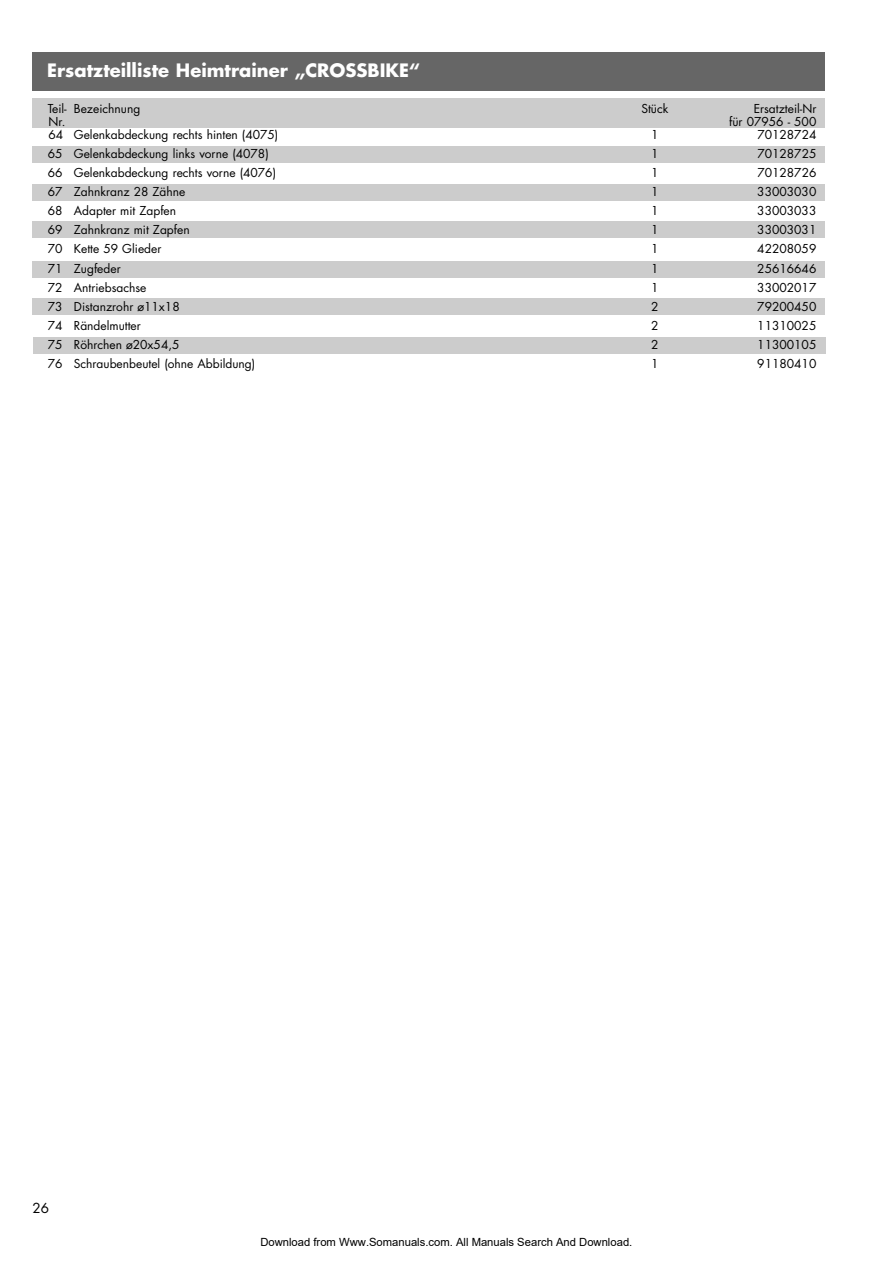
<style>
.page{position:relative;width:893px;height:1263px;background:#fff}
.page>*{position:absolute;margin:0;border:0;box-sizing:border-box;transform-origin:0 0}
.t1{font:700 18px "Futura";color:#fff}
.t2{font:13.5px "Futura";color:#000}
.t3{font:12px "Futura";color:#000}
.t4{font:11.25px "Arial";color:#000}
</style>
<div class="page">
<div style="left:33px;top:337px;width:792px;height:17px;background:#ccc"></div>
<div style="left:32px;top:98px;width:792px;height:29px;background:#ccc"></div>
<div style="left:32px;top:146px;width:792px;height:17px;background:#ccc"></div>
<div style="left:32px;top:184px;width:792px;height:17px;background:#ccc"></div>
<div style="left:32px;top:221px;width:792px;height:17px;background:#ccc"></div>
<div style="left:32px;top:261px;width:792px;height:17px;background:#ccc"></div>
<div style="left:32px;top:298px;width:792px;height:17px;background:#ccc"></div>
<div style="left:32px;top:52px;width:792px;height:39px;background:#666"></div>
<h1 class="t1" style="left:47px;top:62px;width:375px">Ersatzteilliste Heimtrainer „CROSSBIKE“</h1>
<p class="t3" style="left:48px;top:103px;width:94px">Teil- Bezeichnung</p>
<p class="t3" style="left:641px;top:103px;width:29px">Stück</p>
<p class="t3" style="left:753px;top:103px;width:64px">Ersatzteil-Nr</p>
<p class="t3" style="left:48px;top:116px;width:18px">Nr.</p>
<p class="t3" style="left:729px;top:116px;width:89px">für 07956 - 500</p>
<p class="t3" style="left:48px;top:129px;width:231px">64 Gelenkabdeckung rechts hinten (4075)</p>
<p class="t3" style="left:651px;top:129px;width:9px">1</p>
<p class="t3" style="left:757px;top:129px;width:61px">70128724</p>
<p class="t3" style="left:48px;top:148px;width:222px">65 Gelenkabdeckung links vorne (4078)</p>
<p class="t3" style="left:651px;top:148px;width:9px">1</p>
<p class="t3" style="left:757px;top:148px;width:61px">70128725</p>
<p class="t3" style="left:48px;top:167px;width:230px">66 Gelenkabdeckung rechts vorne (4076)</p>
<p class="t3" style="left:651px;top:167px;width:9px">1</p>
<p class="t3" style="left:757px;top:167px;width:61px">70128726</p>
<p class="t3" style="left:48px;top:186px;width:139px">67 Zahnkranz 28 Zähne</p>
<p class="t3" style="left:651px;top:186px;width:9px">1</p>
<p class="t3" style="left:757px;top:186px;width:61px">33003030</p>
<p class="t3" style="left:48px;top:205px;width:130px">68 Adapter mit Zapfen</p>
<p class="t3" style="left:651px;top:205px;width:9px">1</p>
<p class="t3" style="left:757px;top:205px;width:61px">33003033</p>
<p class="t3" style="left:48px;top:224px;width:143px">69 Zahnkranz mit Zapfen</p>
<p class="t3" style="left:651px;top:224px;width:9px">1</p>
<p class="t3" style="left:757px;top:224px;width:61px">33003031</p>
<p class="t3" style="left:48px;top:244px;width:115px">70 Kette 59 Glieder</p>
<p class="t3" style="left:651px;top:244px;width:9px">1</p>
<p class="t3" style="left:757px;top:244px;width:61px">42208059</p>
<p class="t3" style="left:48px;top:263px;width:74px">71 Zugfeder</p>
<p class="t3" style="left:651px;top:263px;width:9px">1</p>
<p class="t3" style="left:757px;top:263px;width:61px">25616646</p>
<p class="t3" style="left:48px;top:282px;width:100px">72 Antriebsachse</p>
<p class="t3" style="left:651px;top:282px;width:9px">1</p>
<p class="t3" style="left:757px;top:282px;width:61px">33002017</p>
<p class="t3" style="left:48px;top:301px;width:133px">73 Distanzrohr ø11x18</p>
<p class="t3" style="left:651px;top:301px;width:9px">2</p>
<p class="t3" style="left:757px;top:301px;width:61px">79200450</p>
<p class="t3" style="left:48px;top:320px;width:95px">74 Rändelmutter</p>
<p class="t3" style="left:651px;top:320px;width:9px">2</p>
<p class="t3" style="left:757px;top:320px;width:61px">11310025</p>
<p class="t3" style="left:48px;top:339px;width:133px">75 Röhrchen ø20x54,5</p>
<p class="t3" style="left:651px;top:339px;width:9px">2</p>
<p class="t3" style="left:757px;top:339px;width:61px">11300105</p>
<p class="t3" style="left:48px;top:358px;width:209px">76 Schraubenbeutel (ohne Abbildung)</p>
<p class="t3" style="left:651px;top:358px;width:9px">1</p>
<p class="t3" style="left:757px;top:358px;width:61px">91180410</p>
<p class="t2" style="left:32px;top:1202px;width:18px">26</p>
<p class="t4" style="left:260px;top:1235px;width:373px">Download from Www.Somanuals.com. All Manuals Search And Download.</p>
</div>
